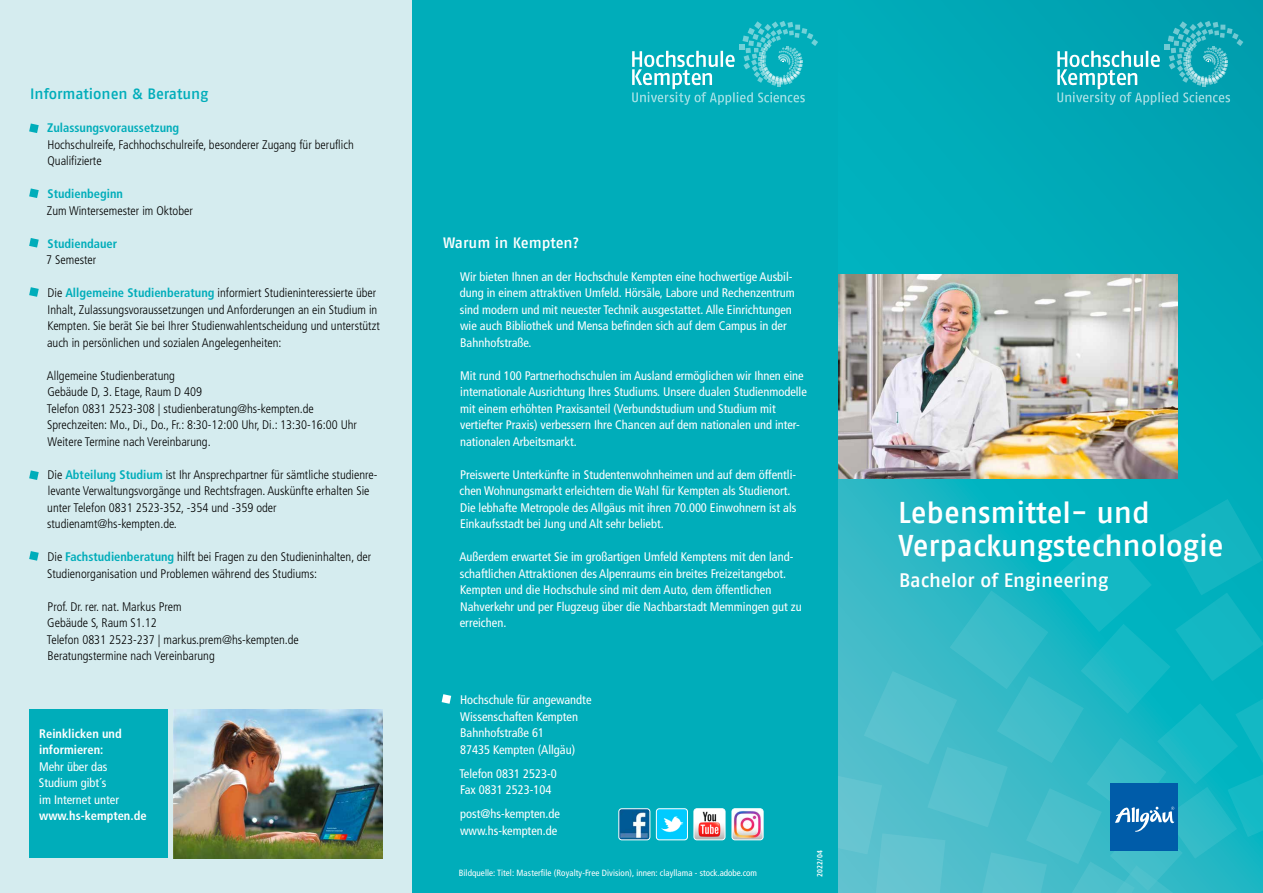
<style>
.page{position:relative;width:1263px;height:893px;background:#fff}
.page>*{position:absolute;margin:0;border:0;box-sizing:border-box;transform-origin:0 0}
.t1{font:30px/33px "Fago No Med";letter-spacing:-.005em;color:#fff}
.t2{font:19.5px "Fago No Med";letter-spacing:-.005em;color:#fff}
.t3{font:15px "Fago No Med";letter-spacing:-.005em;color:#00adba}
.t4{font:15px "Fago No Med";letter-spacing:-.005em;color:#fff}
.t5{font:condensed 12.45px/16.5px "Frutiger LT";color:#fff}
.t6{font:300 condensed 12.45px/16.5px "Frutiger LT Std";color:#000}
.t7{font:700 condensed 12.45px "Frutiger LT Std";color:#00adba}
.t8{font:700 condensed 12.45px/16.5px "Frutiger LT Std";color:#fff}
.t9{font:condensed 9px "Frutiger LT";letter-spacing:.01em;color:#fff}
.t10{font:700 condensed 7.5px "Frutiger LT Std";letter-spacing:.01em;color:#fff}
.s1{font-weight:700;color:#00adba}
</style>
<div class="page">
<div style="left:838px;top:0;width:425px;height:893px;background:#00aab8"></div>
<div style="left:0;top:0;width:412px;height:893px;background:#d5ecef"></div>
<svg style="left:29px;top:470px;width:10px;height:10px"></svg>
<svg style="left:29px;top:551px;width:10px;height:10px"></svg>
<svg style="left:29px;top:287px;width:10px;height:10px"></svg>
<img style="left:838px;top:275px;width:339px;height:204px">
<div style="left:412px;top:0;width:426px;height:893px;background:#00adba"></div>
<svg style="left:442px;top:694px;width:9px;height:10px"></svg>
<img style="left:173px;top:709px;width:210px;height:149px">
<div style="left:30px;top:709px;width:138px;height:149px;background:#00adba"></div>
<svg style="left:838px;top:499px;width:425px;height:394px"></svg>
<img style="left:620px;top:810px;width:30px;height:30px">
<div style="left:618px;top:808px;width:32px;height:32px;border:1px solid #fff;border-radius:3px"></div>
<img style="left:656px;top:810px;width:30px;height:30px">
<div style="left:656px;top:808px;width:32px;height:32px;border:1px solid #fff;border-radius:3px"></div>
<img style="left:695px;top:810px;width:30px;height:30px">
<div style="left:693px;top:808px;width:32px;height:32px;border:1px solid #fff;border-radius:3px"></div>
<img style="left:732px;top:810px;width:31px;height:30px">
<div style="left:732px;top:808px;width:31px;height:32px;border:1px solid #fff;border-radius:3px"></div>
<svg style="left:1057px;top:21px;width:186px;height:84px"></svg>
<svg style="left:632px;top:21px;width:186px;height:84px"></svg>
<svg style="left:29px;top:238px;width:10px;height:10px"></svg>
<svg style="left:29px;top:188px;width:10px;height:10px"></svg>
<svg style="left:29px;top:123px;width:10px;height:10px"></svg>
<p class="t3" style="left:30px;top:85px;width:180px">Informationen &amp; Beratung</p>
<p class="t7" style="left:47px;top:120px;width:133px">Zulassungsvoraussetzung</p>
<p class="t6" style="left:48px;top:136px;width:308px">Hochschulreife, Fachhochschulreife, besonderer Zugang für beruflich<br>Qualifizierte</p>
<p class="t7" style="left:48px;top:186px;width:77px">Studienbeginn</p>
<p class="t6" style="left:47px;top:202px;width:148px">Zum Wintersemester im Oktober</p>
<p class="t7" style="left:48px;top:236px;width:71px">Studiendauer</p>
<p class="t6" style="left:46px;top:252px;width:52px">7 Semester</p>
<p class="t6" style="left:47px;top:285px;width:334px">Die <span class="s1">Allgemeine Studienberatung</span> informiert Studieninteressierte über Inhalt, Zulassungsvoraussetzungen und Anforderungen an ein Studium in Kempten. Sie berät Sie bei Ihrer Studienwahlentscheidung und unterstützt auch in persönlichen und sozialen Angelegenheiten:</p>
<p class="t6" style="left:47px;top:367px;width:312px">Allgemeine Studienberatung<br>Gebäude D, 3. Etage, Raum D 409<br>Telefon 0831 2523-308 | studienberatung@hs-kempten.de Sprechzeiten: Mo., Di., Do., Fr.: 8:30-12:00 Uhr, Di.: 13:30-16:00 Uhr Weitere Termine nach Vereinbarung.</p>
<p class="t6" style="left:47px;top:466px;width:332px">Die <span class="s1">Abteilung Studium</span> ist Ihr Ansprechpartner für sämtliche studienre&shy;levante Verwaltungsvorgänge und Rechtsfragen. Auskünfte erhalten Sie unter Telefon 0831 2523-352, -354 und -359 oder studienamt@hs-kempten.de.</p>
<p class="t6" style="left:47px;top:549px;width:326px">Die <span class="s1">Fachstudienberatung</span> hilft bei Fragen zu den Studieninhalten, der<br>Studienorganisation und Problemen während des Studiums:</p>
<p class="t6" style="left:47px;top:598px;width:254px">Prof. Dr. rer. nat. Markus Prem<br>Gebäude S, Raum S1.12<br>Telefon 0831 2523-237 | markus.prem@hs-kempten.de Beratungstermine nach Vereinbarung</p>
<p class="t8" style="left:39px;top:725px;width:84px">Reinklicken und informieren:</p>
<p class="t5" style="left:39px;top:758px;width:82px">Mehr über das<br>Studium gibt´s im Internet unter</p>
<p class="t8" style="left:39px;top:808px;width:109px">www.hs-kempten.de</p>
<p class="t4" style="left:443px;top:234px;width:138px">Warum in Kempten?</p>
<p class="t5" style="left:460px;top:268px;width:337px">Wir bieten Ihnen an der Hochschule Kempten eine hochwertige Ausbil&shy;dung in einem attraktiven Umfeld. Hörsäle, Labore und Rechenzentrum sind modern und mit neuester Technik ausgestattet. Alle Einrichtungen wie auch Bibliothek und Mensa befinden sich auf dem Campus in der Bahnhofstraße.</p>
<p class="t5" style="left:460px;top:367px;width:348px">Mit rund 100 Partnerhochschulen im Ausland ermöglichen wir Ihnen eine internationale Ausrichtung Ihres Studiums. Unsere dualen Studienmodelle mit einem erhöhten Praxisanteil (Verbundstudium und Studium mit vertiefter Praxis) verbessern Ihre Chancen auf dem nationalen und inter&shy;nationalen Arbeitsmarkt.</p>
<p class="t5" style="left:460px;top:466px;width:338px">Preiswerte Unterkünfte in Studentenwohnheimen und auf dem öffentli&shy;chen Wohnungsmarkt erleichtern die Wahl für Kempten als Studienort.<br>Die lebhafte Metropole des Allgäus mit ihren 70.000 Einwohnern ist als Einkaufsstadt bei Jung und Alt sehr beliebt.</p>
<p class="t5" style="left:459px;top:549px;width:344px">Außerdem erwartet Sie im großartigen Umfeld Kemptens mit den land&shy;schaftlichen Attraktionen des Alpenraums ein breites Freizeitangebot.<br>Kempten und die Hochschule sind mit dem Auto, dem öffentlichen Nahverkehr und per Flugzeug über die Nachbarstadt Memmingen gut zu erreichen.</p>
<p class="t5" style="left:460px;top:692px;width:133px">Hochschule für angewandte<br>Wissenschaften Kempten<br>Bahnhofstraße 61<br>87435 Kempten (Allgäu)</p>
<p class="t5" style="left:459px;top:765px;width:99px">Telefon 0831 2523-0<br>Fax 0831 2523-104</p>
<p class="t5" style="left:460px;top:806px;width:101px">post@hs-kempten.de www.hs-kempten.de</p>
<p class="t9" style="left:459px;top:868px;width:300px">Bildquelle: Titel: Masterfile (Royalty-Free Division), innen: clayllama - stock.adobe.com</p>
<p class="t10" style="left:815px;top:877px;width:28px;rotate:-90deg">2022/ 04</p>
<h1 class="t1" style="left:898px;top:495px;width:327px">Lebensmittel- und<br>Verpackungstechnologie</h1>
<h2 class="t2" style="left:899px;top:569px;width:211px">Bachelor of Engineering</h2>
</div>
